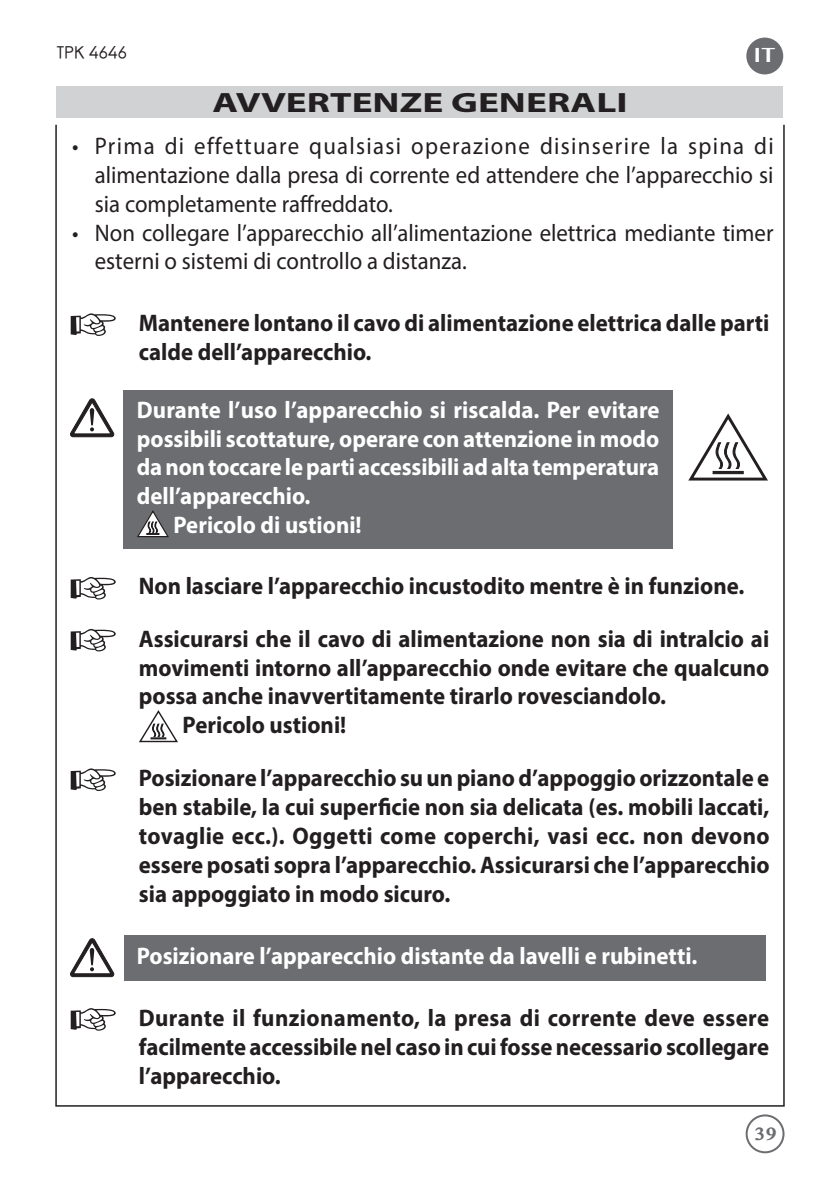
<style>
.page{position:relative;width:840px;height:1191px;background:#fff}
.page>*{position:absolute;margin:0;border:0;box-sizing:border-box;transform-origin:0 0}
.t1{font:700 28px "Myriad Pro";color:#231f20;scale:1.4 1}
.AVVERTENZA{font:700 24px/28.8px "Myriad Pro";color:#231f20;text-align:justify;scale:.95 1}
.testo_tab{font:24px/28.8px "Myriad Pro";color:#231f20;text-align:justify;scale:.95 1}
.AVVERTENZA-2{font:700 24px/28.8px "Myriad Pro";color:#fff;text-align:justify;scale:.95 1}
.t2{font:700 20px "Bangla MN";color:#fff}
.t3{font:700 18px "Bangla MN";color:#6c6d70}
.t4{font:17px "Rounded Elegance";color:#231f20}
</style>
<div class="page">
<div style="left:57px;top:86px;width:725px;height:31px;background:#d1d2d4"></div>
<div style="left:746px;top:38px;width:36px;height:36px;background:#6c6d70;border-radius:50%"></div>
<div style="left:745px;top:1114px;width:39px;height:39px;border:2px solid #6c6d70;border-radius:50%"></div>
<div style="left:124px;top:935px;width:641px;height:45px;background:#6c6d70"></div>
<div style="left:124px;top:389px;width:548px;height:159px;background:#6c6d70"></div>
<svg style="left:70px;top:398px;width:44px;height:39px"></svg>
<svg style="left:137px;top:510px;width:32px;height:27px"></svg>
<svg style="left:139px;top:710px;width:39px;height:32px"></svg>
<svg style="left:70px;top:938px;width:44px;height:38px"></svg>
<svg style="left:688px;top:413px;width:79px;height:67px"></svg>
<hr style="left:712px;top:471px;width:31px;height:3px;background:#231f20">
<p class="t4" style="left:57px;top:43px;width:72px">TPK 4646</p>
<p class="t1" style="left:212px;top:84px;width:298px">AVVERTENZE GENERALI</p>
<p class="t2" style="left:753px;top:42px;width:23px">IT</p>
<p class="testo_tab" style="left:95px;top:131px;width:715px;text-indent:-23px">• Prima di effettuare qualsiasi operazione disinserire la spina di alimentazione dalla presa di corrente ed attendere che l’apparecchio si sia completamente raffreddato.</p>
<p class="testo_tab" style="left:95px;top:218px;width:715px;text-indent:-23px">• Non collegare l’apparecchio all’alimentazione elettrica mediante timer esterni o sistemi di controllo a distanza.</p>
<p class="AVVERTENZA" style="left:139px;top:308px;width:665px">Mantenere lontano il cavo di alimentazione elettrica dalle parti calde dell’apparecchio.</p>
<p class="AVVERTENZA-2" style="left:137px;top:394px;width:551px">Durante l’uso l’apparecchio si riscalda. Per evitare possibili scottature, operare con attenzione in modo da non toccare le parti accessibili ad alta temperatura dell’apparecchio.</p>
<p class="AVVERTENZA-2" style="left:173px;top:509px;width:199px">Pericolo di ustioni!</p>
<p class="AVVERTENZA" style="left:139px;top:570px;width:638px">Non lasciare l’apparecchio incustodito mentre è in funzione.</p>
<p class="AVVERTENZA" style="left:139px;top:623px;width:665px">Assicurarsi che il cavo di alimentazione non sia di intralcio ai movimenti intorno all’apparecchio onde evitare che qualcuno possa anche inavvertitamente tirarlo rovesciandolo.</p>
<p class="AVVERTENZA" style="left:182px;top:710px;width:174px">Pericolo ustioni!</p>
<p class="AVVERTENZA" style="left:139px;top:763px;width:665px">Posizionare l’apparecchio su un piano d’appoggio orizzontale e ben stabile, la cui superficie non sia delicata (es. mobili laccati, tovaglie ecc.). Oggetti come coperchi, vasi ecc. non devono essere posati sopra l’apparecchio. Assicurarsi che l’apparecchio sia appoggiato in modo sicuro.</p>
<p class="AVVERTENZA-2" style="left:137px;top:940px;width:591px">Posizionare l’apparecchio distante da lavelli e rubinetti.</p>
<p class="AVVERTENZA" style="left:139px;top:1002px;width:664px">Durante il funzionamento, la presa di corrente deve essere facilmente accessibile nel caso in cui fosse necessario scollegare l’apparecchio.</p>
<p class="t3" style="left:753px;top:1121px;width:25px">39</p>
</div>
